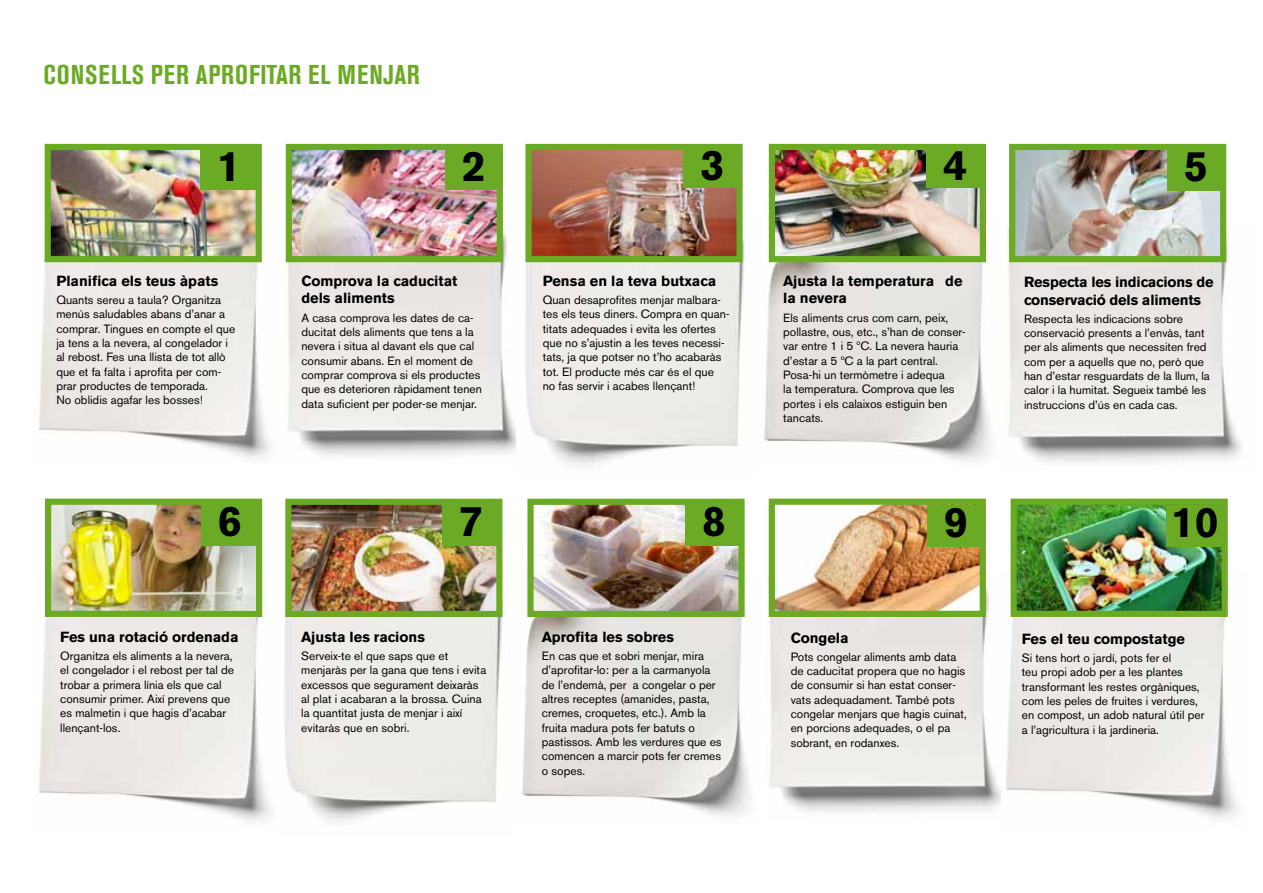
<style>
.page{position:relative;width:1263px;height:893px;background:#fff}
.page>*{position:absolute;margin:0;border:0;box-sizing:border-box;transform-origin:0 0}
.t1{font:700 42.3px "Akzidenz Grotesk BE";color:#000}
.t2{font:700 condensed 27px "Akzidenz Grotesk BE";letter-spacing:.02em;color:#6baa24}
.t3{font:700 14.55px/17.5px "Akzidenz Grotesk BE";color:#000}
.t4{font:12px/14.2px "Akzidenz Grotesk BE";color:#000}
</style>
<div class="page">
<img style="left:285px;top:218px;width:231px;height:239px">
<img style="left:293px;top:151px;width:203px;height:104px">
<div style="left:286px;top:144px;width:217px;height:118px;border:6px solid #6baa24"></div>
<div style="left:445px;top:150px;width:58px;height:39px;background:#6baa24"></div>
<img style="left:38px;top:211px;width:233px;height:248px">
<img style="left:52px;top:151px;width:203px;height:104px">
<div style="left:45px;top:144px;width:217px;height:118px;border:6px solid #6baa24"></div>
<div style="left:200px;top:150px;width:58px;height:39px;background:#6baa24"></div>
<img style="left:763px;top:218px;width:228px;height:243px">
<img style="left:776px;top:151px;width:203px;height:104px">
<div style="left:769px;top:144px;width:217px;height:118px;border:6px solid #6baa24"></div>
<div style="left:926px;top:148px;width:58px;height:40px;background:#6baa24"></div>
<img style="left:525px;top:240px;width:220px;height:226px">
<img style="left:532px;top:151px;width:204px;height:104px">
<div style="left:525px;top:144px;width:218px;height:118px;border:6px solid #6baa24"></div>
<div style="left:683px;top:148px;width:58px;height:40px;background:#6baa24"></div>
<img style="left:1007px;top:224px;width:235px;height:239px">
<img style="left:1016px;top:151px;width:203px;height:104px">
<div style="left:1009px;top:144px;width:217px;height:118px;border:6px solid #6baa24"></div>
<div style="left:1167px;top:149px;width:58px;height:41px;background:#6baa24"></div>
<img style="left:38px;top:575px;width:233px;height:247px">
<img style="left:52px;top:506px;width:203px;height:104px">
<div style="left:45px;top:499px;width:217px;height:118px;border:6px solid #6baa24"></div>
<div style="left:201px;top:504px;width:58px;height:41px;background:#6baa24"></div>
<img style="left:284px;top:578px;width:219px;height:244px">
<img style="left:292px;top:506px;width:203px;height:104px">
<div style="left:285px;top:499px;width:217px;height:118px;border:6px solid #6baa24"></div>
<div style="left:442px;top:504px;width:58px;height:41px;background:#6baa24"></div>
<img style="left:521px;top:617px;width:229px;height:199px">
<img style="left:534px;top:506px;width:204px;height:104px">
<div style="left:527px;top:499px;width:218px;height:118px;border:6px solid #6baa24"></div>
<div style="left:685px;top:504px;width:58px;height:41px;background:#6baa24"></div>
<img style="left:768px;top:575px;width:233px;height:238px">
<img style="left:776px;top:506px;width:203px;height:104px">
<div style="left:769px;top:499px;width:217px;height:118px;border:6px solid #6baa24"></div>
<div style="left:927px;top:505px;width:58px;height:41px;background:#6baa24"></div>
<img style="left:1005px;top:617px;width:233px;height:202px">
<img style="left:1017px;top:506px;width:204px;height:104px">
<div style="left:1010px;top:499px;width:218px;height:118px;border:6px solid #6baa24"></div>
<div style="left:1166px;top:505px;width:58px;height:41px;background:#6baa24"></div>
<h2 class="t2" style="left:44px;top:59px;width:378px">CONSELLS PER APROFITAR EL MENJAR</h2>
<h1 class="t1" style="left:217px;top:142px;width:25px">1</h1>
<h1 class="t1" style="left:462px;top:142px;width:25px">2</h1>
<h1 class="t1" style="left:700px;top:141px;width:25px">3</h1>
<h1 class="t1" style="left:943px;top:141px;width:25px">4</h1>
<h1 class="t1" style="left:1184px;top:142px;width:25px">5</h1>
<p class="t3" style="left:56px;top:272px;width:164px">Planifica els teus àpats</p>
<p class="t4" style="left:56px;top:293px;width:180px">Quants sereu a taula? Organitza menús saludables abans d’anar a comprar. Tingues en compte el que ja tens a la nevera, al congelador i al rebost. Fes una llista de tot allò que et fa falta i aprofita per com&shy;prar productes de temporada.<br>No oblidis agafar les bosses!</p>
<p class="t3" style="left:301px;top:272px;width:157px">Comprova la caducitat dels aliments</p>
<p class="t4" style="left:301px;top:310px;width:182px">A casa comprova les dates de ca&shy;ducitat dels aliments que tens a la nevera i situa al davant els que cal consumir abans. En el moment de comprar comprova si els productes que es deterioren ràpidament tenen data suficient per poder-se menjar.</p>
<p class="t3" style="left:543px;top:272px;width:175px">Pensa en la teva butxaca</p>
<p class="t4" style="left:543px;top:293px;width:188px">Quan desaprofites menjar malbara&shy;tes els teus diners. Compra en quan&shy;titats adequades i evita les ofertes que no s’ajustin a les teves necessi&shy;tats, ja que potser no t’ho acabaràs tot. El producte més car és el que no fas servir i acabes llençant!</p>
<p class="t3" style="left:783px;top:272px;width:181px">Ajusta la temperatura de la nevera</p>
<p class="t4" style="left:783px;top:310px;width:184px">Els aliments crus com carn, peix, pollastre, ous, etc., s’han de conser&shy;var entre 1 i 5 ºC. La nevera hauria d’estar a 5 ºC a la part central.<br>Posa-hi un termòmetre i adequa<br>la temperatura. Comprova que les portes i els calaixos estiguin ben tancats.</p>
<p class="t3" style="left:1024px;top:273px;width:191px">Respecta les indicacions de conservació dels aliments</p>
<p class="t4" style="left:1024px;top:311px;width:187px">Respecta les indicacions sobre conservació presents a l’envàs, tant per als aliments que necessiten fred com per a aquells que no, però que han d’estar resguardats de la llum, la calor i la humitat. Segueix també les instruccions d’ús en cada cas.</p>
<h1 class="t1" style="left:218px;top:496px;width:25px">6</h1>
<h1 class="t1" style="left:459px;top:496px;width:25px">7</h1>
<h1 class="t1" style="left:702px;top:496px;width:25px">8</h1>
<h1 class="t1" style="left:944px;top:497px;width:25px">9</h1>
<h1 class="t1" style="left:1171px;top:497px;width:49px">10</h1>
<p class="t3" style="left:60px;top:628px;width:180px">Fes una rotació ordenada</p>
<p class="t4" style="left:60px;top:649px;width:175px">Organitza els aliments a la nevera, el congelador i el rebost per tal de trobar a primera línia els que cal consumir primer. Així prevens que es malmetin i que hagis d’acabar llençant-los.</p>
<p class="t3" style="left:301px;top:628px;width:125px">Ajusta les racions</p>
<p class="t4" style="left:301px;top:649px;width:187px">Serveix-te el que saps que et menjaràs per la gana que tens i evita excessos que segurament deixaràs al plat i acabaran a la brossa. Cuina la quantitat justa de menjar i així evitaràs que en sobri.</p>
<p class="t3" style="left:542px;top:628px;width:134px">Aprofita les sobres</p>
<p class="t4" style="left:542px;top:649px;width:181px">En cas que et sobri menjar, mira d’aprofitar-lo: per a la carmanyola de l’endemà, per a congelar o per altres receptes (amanides, pasta, cremes, croquetes, etc.). Amb la fruita madura pots fer batuts o pastissos. Amb les verdures que es comencen a marcir pots fer cremes o sopes.</p>
<p class="t3" style="left:791px;top:629px;width:60px">Congela</p>
<p class="t4" style="left:791px;top:649px;width:178px">Pots congelar aliments amb data de caducitat propera que no hagis de consumir si han estat conser&shy;vats adequadament. També pots congelar menjars que hagis cuinat, en porcions adequades, o el pa sobrant, en rodanxes.</p>
<p class="t3" style="left:1022px;top:630px;width:165px">Fes el teu compostatge</p>
<p class="t4" style="left:1022px;top:651px;width:184px">Si tens hort o jardí, pots fer el<br>teu propi adob per a les plantes transformant les restes orgàniques, com les peles de fruites i verdures, en compost, un adob natural útil per a l’agricultura i la jardineria.</p>
</div>
